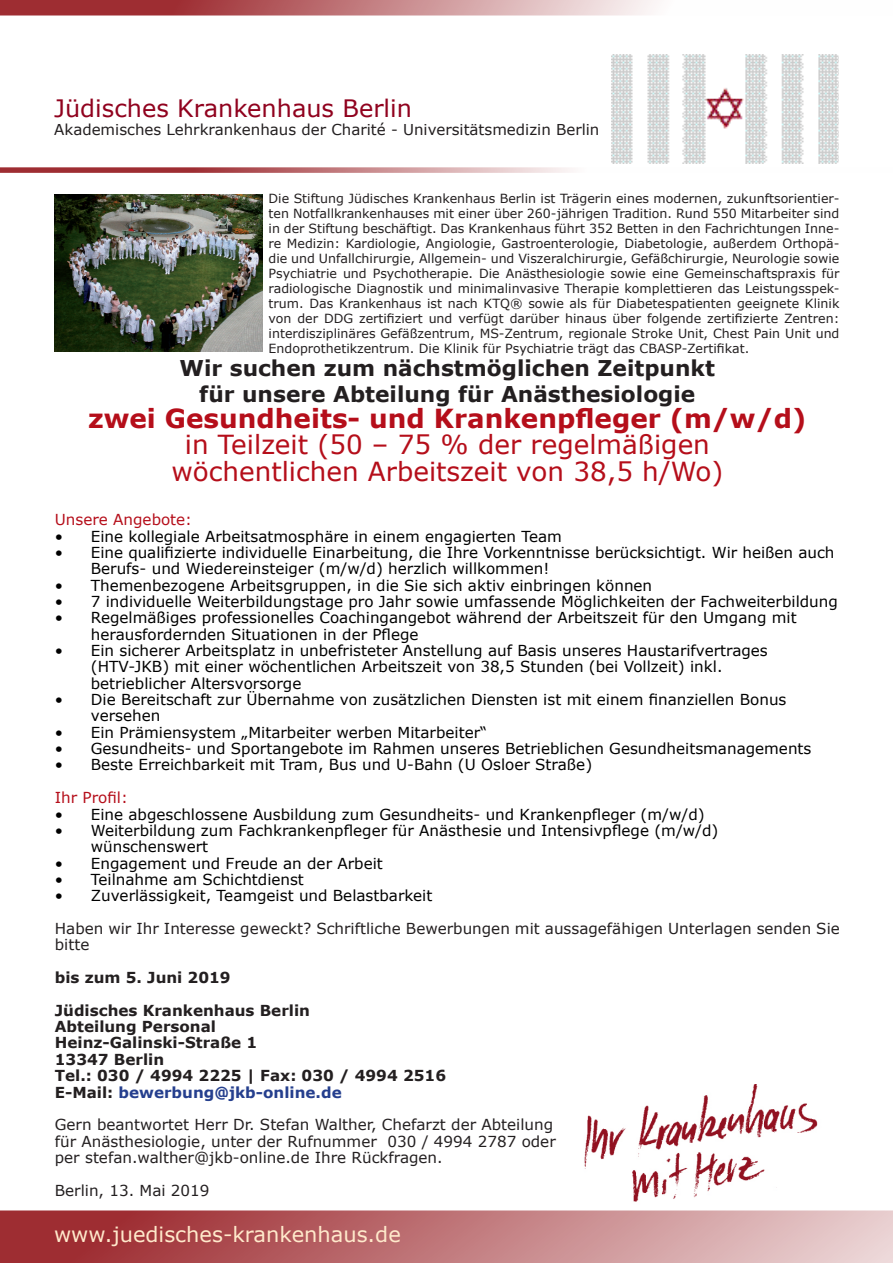
<style>
.page{position:relative;width:893px;height:1263px;background:#fff}
.page>*{position:absolute;margin:0;border:0;box-sizing:border-box;transform-origin:0 0}
.t1{font:26.25px "Verdana";color:#b50e1a}
.t2{font:700 26.25px "Verdana";color:#b50e1a}
.t3{font:24px "Verdana";color:#90021e}
.t4{font:700 21.75px "Verdana";color:#231f20}
.t5{font:21px "Verdana";color:#ffe9cb}
.t6{font:15.15px/16.4px "Verdana";color:#000}
.t7{font:15.15px/16.4px "Verdana";color:#231f20}
.t8{font:700 15.15px "Verdana";color:#231f20}
.t9{font:700 15.15px "Verdana";color:#253f8e}
.t10{font:15.15px "Verdana";color:#b50e1a}
.t11{font:15px "Verdana";color:#231f20}
.t12{font:12.6px/15px "Verdana";color:#231f20;text-align:justify}
.s1{color:#231f20}
</style>
<div class="page">
<svg style="left:0;top:0;width:654px;height:16px"></svg>
<img style="left:611px;top:55px;width:228px;height:109px">
<img style="left:584px;top:1084px;width:234px;height:118px">
<img style="left:54px;top:194px;width:209px;height:157px">
<svg style="left:0;top:1210px;width:893px;height:53px"></svg>
<svg style="left:0;top:167px;width:570px;height:6px"></svg>
<p class="t3" style="left:54px;top:91px;width:359px">Jüdisches Krankenhaus Berlin</p>
<p class="t11" style="left:54px;top:119px;width:547px">Akademisches Lehrkrankenhaus der Charité - Universitätsmedizin Berlin</p>
<p class="t12" style="left:269px;top:191px;width:572px">Die Stiftung Jüdisches Krankenhaus Berlin ist Trägerin eines modernen, zukunftsorientier&shy;ten Notfallkrankenhauses mit einer über 260-jährigen Tradition. Rund 550 Mitarbeiter sind in der Stiftung beschäftigt. Das Krankenhaus führt 352 Betten in den Fachrichtungen Inne&shy;re Medizin: Kardiologie, Angiologie, Gastroenterologie, Diabetologie, außerdem Orthopä&shy;die und Unfallchirurgie, Allgemein- und Viszeralchirurgie, Gefäßchirurgie, Neurologie sowie Psychiatrie und Psychotherapie. Die Anästhesiologie sowie eine Gemeinschaftspraxis für radiologische Diagnostik und minimalinvasive Therapie komplettieren das Leistungsspek&shy;trum. Das Krankenhaus ist nach KTQ® sowie als für Diabetespatienten geeignete Klinik von der DDG zertifiziert und verfügt darüber hinaus über folgende zertifizierte Zentren: interdisziplinäres Gefäßzentrum, MS-Zentrum, regionale Stroke Unit, Chest Pain Unit und Endoprothetikzentrum. Die Klinik für Psychiatrie trägt das CBASP-Zertifikat.</p>
<p class="t4" style="left:180px;top:352px;width:537px">Wir suchen zum nächstmöglichen Zeitpunkt</p>
<p class="t4" style="left:199px;top:379px;width:498px">für unsere Abteilung für Anästhesiologie</p>
<p class="t2" style="left:88px;top:400px;width:720px">zwei Gesundheits- und Krankenpfleger (m/w/d)</p>
<p class="t1" style="left:185px;top:427px;width:527px">in Teilzeit (50 – 75 % der regelmäßigen</p>
<p class="t1" style="left:171px;top:453px;width:553px">wöchentlichen Arbeitszeit von 38,5 h/Wo)</p>
<p class="t10" style="left:55px;top:509px;width:139px">Unsere Angebote:</p>
<p class="t6" style="left:55px;top:528px;width:509px">• Eine kollegiale Arbeitsatmosphäre in einem engagierten Team</p>
<p class="t6" style="left:91px;top:544px;width:745px;text-indent:-36px">• Eine qualifizierte individuelle Einarbeitung, die Ihre Vorkenntnisse berücksichtigt. Wir heißen auch<br>Berufs- und Wiedereinsteiger (m/w/d) herzlich willkommen!</p>
<p class="t6" style="left:55px;top:577px;width:599px">• Themenbezogene Arbeitsgruppen, in die Sie sich aktiv einbringen können</p>
<p class="t6" style="left:55px;top:593px;width:784px">• 7 individuelle Weiterbildungstage pro Jahr sowie umfassende Möglichkeiten der Fachweiterbildung</p>
<p class="t6" style="left:55px;top:609px;width:743px">• Regelmäßiges professionelles Coachingangebot während der Arbeitszeit für den Umgang mit</p>
<p class="t6" style="left:91px;top:626px;width:329px">herausfordernden Situationen in der Pflege</p>
<p class="t6" style="left:55px;top:642px;width:714px">• Ein sicherer Arbeitsplatz in unbefristeter Anstellung auf Basis unseres Haustarifvertrages</p>
<p class="t6" style="left:91px;top:658px;width:633px">(HTV-JKB) mit einer wöchentlichen Arbeitszeit von 38,5 Stunden (bei Vollzeit) inkl.</p>
<p class="t6" style="left:91px;top:675px;width:212px">betrieblicher Altersvorsorge</p>
<p class="t6" style="left:55px;top:691px;width:733px">• Die Bereitschaft zur Übernahme von zusätzlichen Diensten ist mit einem finanziellen Bonus</p>
<p class="t6" style="left:91px;top:707px;width:71px">versehen</p>
<p class="t6" style="left:55px;top:724px;width:434px">• Ein Prämiensystem „Mitarbeiter werben Mitarbeiter“</p>
<p class="t6" style="left:55px;top:740px;width:758px">• Gesundheits- und Sportangebote im Rahmen unseres Betrieblichen Gesundheitsmanagements</p>
<p class="t6" style="left:55px;top:757px;width:539px">• Beste Erreichbarkeit mit Tram, Bus und U-Bahn (U Osloer Straße)</p>
<p class="t10" style="left:55px;top:787px;width:75px">Ihr Profil:</p>
<p class="t6" style="left:55px;top:806px;width:651px">• Eine abgeschlossene Ausbildung zum Gesundheits- und Krankenpfleger (m/w/d)</p>
<p class="t6" style="left:55px;top:822px;width:665px">• Weiterbildung zum Fachkrankenpfleger für Anästhesie und Intensivpflege (m/w/d)</p>
<p class="t6" style="left:91px;top:838px;width:119px">wünschenswert</p>
<p class="t6" style="left:55px;top:855px;width:330px">• Engagement und Freude an der Arbeit</p>
<p class="t6" style="left:55px;top:871px;width:251px">• Teilnahme am Schichtdienst</p>
<p class="t6" style="left:55px;top:887px;width:379px">• Zuverlässigkeit, Teamgeist und Belastbarkeit</p>
<p class="t7" style="left:55px;top:920px;width:786px">Haben wir Ihr Interesse geweckt? Schriftliche Bewerbungen mit aussagefähigen Unterlagen senden Sie bitte</p>
<p class="t8" style="left:55px;top:967px;width:177px">bis zum 5. Juni 2019</p>
<p class="t8" style="left:55px;top:999px;width:257px">Jüdisches Krankenhaus Berlin</p>
<p class="t8" style="left:55px;top:1016px;width:163px">Abteilung Personal</p>
<p class="t8" style="left:55px;top:1032px;width:204px">Heinz-Galinski-Straße 1</p>
<p class="t8" style="left:55px;top:1048px;width:111px">13347 Berlin</p>
<p class="t8" style="left:55px;top:1065px;width:393px">Tel.: 030 / 4994 2225 | Fax: 030 / 4994 2516</p>
<p class="t9" style="left:55px;top:1081px;width:288px"><span class="s1">E-Mail:</span> bewerbung@jkb-online.de</p>
<p class="t7" style="left:55px;top:1116px;width:500px">Gern beantwortet Herr Dr. Stefan Walther, Chefarzt der Abteilung</p>
<p class="t7" style="left:55px;top:1133px;width:502px">für Anästhesiologie, unter der Rufnummer 030 / 4994 2787 oder</p>
<p class="t7" style="left:55px;top:1149px;width:389px">per stefan.walther@jkb-online.de Ihre Rückfragen.</p>
<p class="t7" style="left:55px;top:1182px;width:156px">Berlin, 13. Mai 2019</p>
<p class="t5" style="left:54px;top:1220px;width:348px">www.juedisches-krankenhaus.de</p>
</div>
